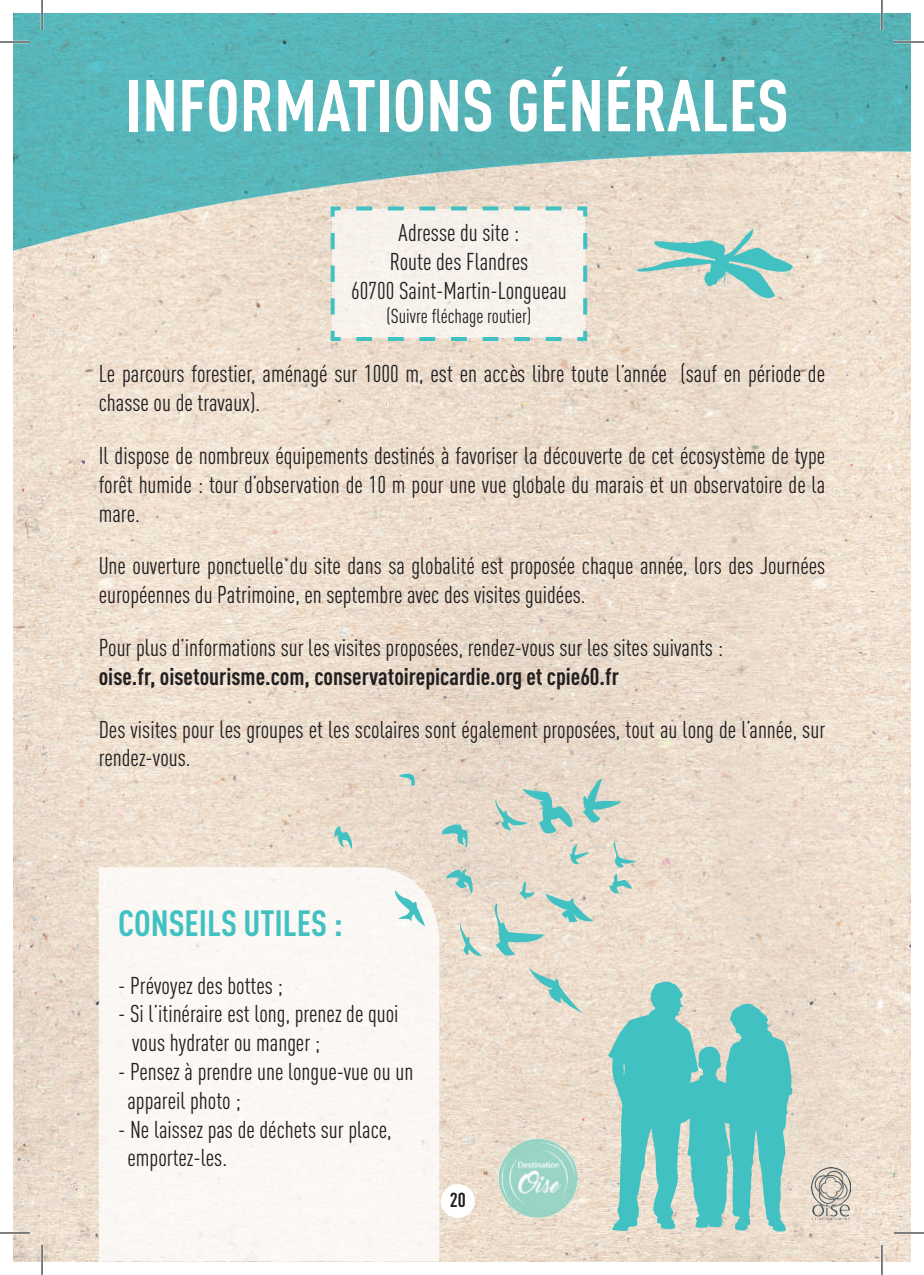
<style>
.page{position:relative;width:924px;height:1275px;background:#fff}
.page>*{position:absolute;margin:0;border:0;box-sizing:border-box;transform-origin:0 0}
.t1{font:700 72px "DIN Cond";color:#fff}
.t2{font:700 36px "DIN Cond";color:#41c1c2}
.t3{font:24px/28.8px "DIN Cond";color:#231f20}
.t4{font:700 24px "DIN Cond";color:#231f20}
.t5{font:20px "DIN Cond";color:#231f20}
.t6{font:700 20px "DIN Cond";color:#231f20}
</style>
<div class="page">
<img style="left:14px;top:251px;width:895px;height:1010px">
<img style="left:14px;top:14px;width:895px;height:237px">
<svg style="left:636px;top:229px;width:156px;height:69px;background:#b7d5ca"></svg>
<svg style="left:607px;top:981px;width:185px;height:250px;background:#7ecac5"></svg>
<div style="left:99px;top:867px;width:340px;height:394px;background:#fbf8f4"></div>
<svg style="left:393px;top:890px;width:32px;height:36px"></svg>
<svg style="left:399px;top:773px;width:15px;height:13px"></svg>
<svg style="left:333px;top:826px;width:21px;height:24px"></svg>
<svg style="left:569px;top:843px;width:20px;height:24px"></svg>
<svg style="left:491px;top:787px;width:84px;height:48px;background:#bfd2c7"></svg>
<svg style="left:457px;top:921px;width:25px;height:36px"></svg>
<svg style="left:528px;top:967px;width:55px;height:46px;background:#cdd8cb"></svg>
<svg style="left:582px;top:776px;width:39px;height:47px;background:#b8d2c7"></svg>
<svg style="left:609px;top:842px;width:28px;height:53px"></svg>
<svg style="left:441px;top:822px;width:27px;height:25px"></svg>
<svg style="left:446px;top:867px;width:27px;height:27px"></svg>
<svg style="left:492px;top:881px;width:105px;height:75px;background:#d2d8cb"></svg>
<svg style="left:328px;top:204px;width:261px;height:139px"></svg>
<img style="left:497px;top:1137px;width:81px;height:81px">
<div style="left:440px;top:1184px;width:34px;height:34px;background:#fff;border-radius:50%"></div>
<svg style="left:809px;top:1165px;width:43px;height:56px"></svg>
<img style="left:811px;top:1167px;width:39px;height:52px">
<hr style="left:0;top:41px;width:30px;height:2px;background:#fff">
<hr style="left:893px;top:41px;width:30px;height:2px;background:#fff">
<hr style="left:0;top:1231px;width:30px;height:3px;background:#fff">
<hr style="left:893px;top:1231px;width:30px;height:3px;background:#fff">
<hr style="left:41px;top:0;width:2px;height:30px;background:#fff">
<hr style="left:41px;top:1245px;width:2px;height:30px;background:#fff">
<hr style="left:880px;top:0;width:2px;height:30px;background:#fff">
<hr style="left:880px;top:1245px;width:2px;height:30px;background:#fff">
<hr style="left:0;top:42px;width:30px;height:1px;background:#000">
<hr style="left:893px;top:42px;width:30px;height:1px;background:#000">
<hr style="left:0;top:1232px;width:30px;height:1px;background:#000">
<hr style="left:893px;top:1232px;width:30px;height:1px;background:#000">
<hr style="left:42px;top:0;width:1px;height:30px;background:#000">
<hr style="left:42px;top:1245px;width:1px;height:30px;background:#000">
<hr style="left:881px;top:0;width:1px;height:30px;background:#000">
<hr style="left:881px;top:1245px;width:1px;height:30px;background:#000">
<h1 class="t1" style="left:125px;top:62px;width:664px">INFORMATIONS GÉNÉRALES</h1>
<p class="t3" style="left:351px;top:218px;width:217px;text-align:center">Adresse du site :<br>Route des Flandres<br>60700 Saint-Martin-Longueau</p>
<p class="t5" style="left:386px;top:304px;width:146px">(Suivre fléchage routier)</p>
<p class="t3" style="left:99px;top:359px;width:727px">Le parcours forestier, aménagé sur 1000 m, est en accès libre toute l’année (sauf en période de chasse ou de travaux).</p>
<p class="t3" style="left:99px;top:441px;width:727px;text-align:justify">Il dispose de nombreux équipements destinés à favoriser la découverte de cet écosystème de type forêt humide : tour d’observation de 10 m pour une vue globale du marais et un observatoire de la mare.</p>
<p class="t3" style="left:99px;top:551px;width:727px">Une ouverture ponctuelle du site dans sa globalité est proposée chaque année, lors des Journées européennes du Patrimoine, en septembre avec des visites guidées.</p>
<p class="t3" style="left:99px;top:633px;width:625px">Pour plus d’informations sur les visites proposées, rendez-vous sur les sites suivants :</p>
<p class="t4" style="left:99px;top:661px;width:521px">oise.fr, oisetourisme.com, conservatoirepicardie.org et cpie60.fr</p>
<p class="t3" style="left:99px;top:714px;width:727px">Des visites pour les groupes et les scolaires sont également proposées, tout au long de l’année, sur rendez-vous.</p>
<h2 class="t2" style="left:118px;top:901px;width:226px">CONSEILS UTILES :</h2>
<p class="t3" style="left:118px;top:970px;width:166px">- Prévoyez des bottes ;</p>
<p class="t3" style="left:132px;top:999px;width:268px;text-indent:-14px">- Si l’itinéraire est long, prenez de quoi vous hydrater ou manger ;</p>
<p class="t3" style="left:127px;top:1056px;width:287px;text-indent:-9px">- Pensez à prendre une longue-vue ou un appareil photo ;</p>
<p class="t3" style="left:127px;top:1114px;width:265px;text-indent:-9px">- Ne laissez pas de déchets sur place, emportez-les.</p>
<p class="t6" style="left:449px;top:1188px;width:18px">20</p>
</div>
